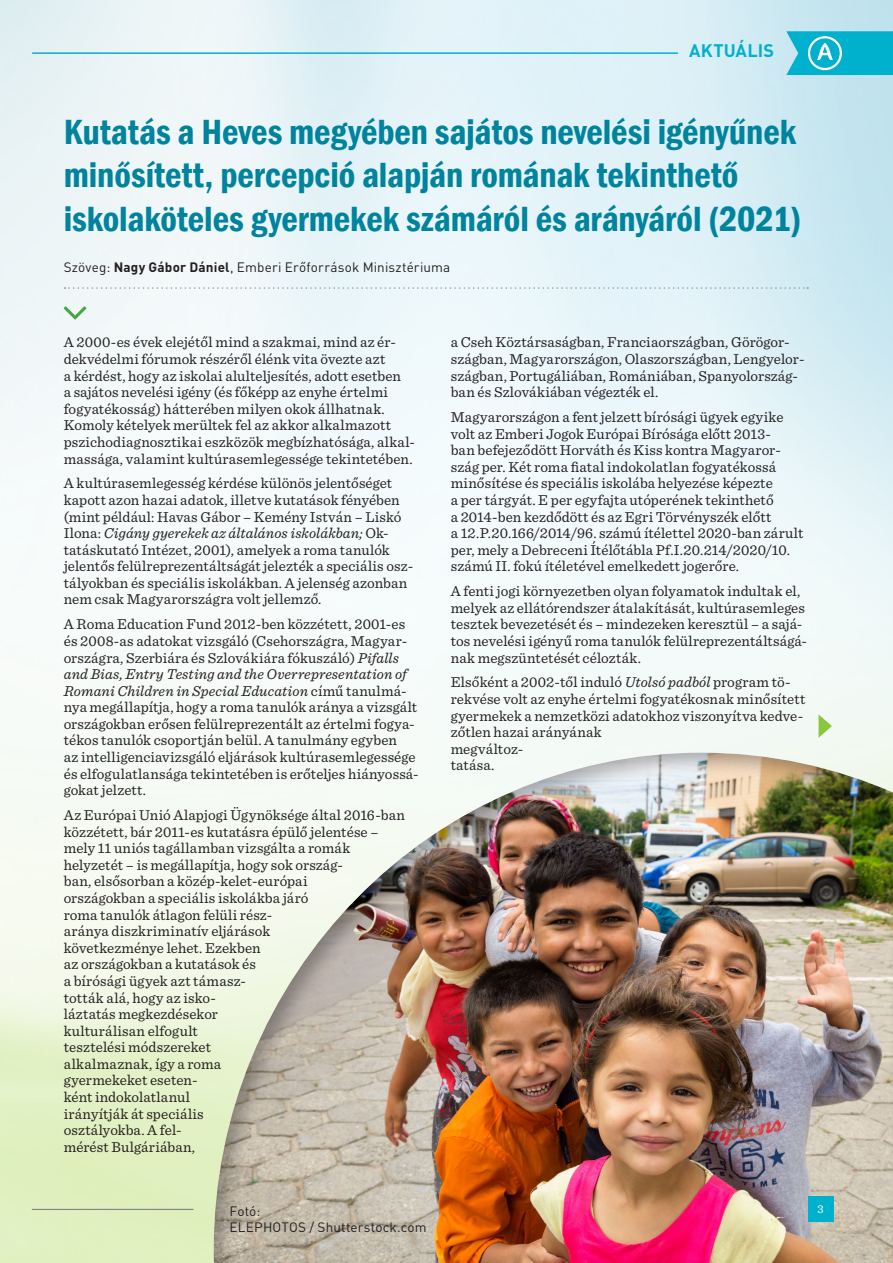
<style>
.page{position:relative;width:893px;height:1263px;background:#fff}
.page>*{position:absolute;margin:0;border:0;box-sizing:border-box;transform-origin:0 0}
.Alcím{font:600 condensed 36px/43.2px "Franklin Gothic";letter-spacing:-.005em;color:#00839d}
.t1{font:700 18px "DIN Pro";letter-spacing:.01em;color:#00b1cd}
.Body_text_fél_sor_fö{font:15px/16.6px "Sentinel";letter-spacing:.005em;color:#231f20}
.Body_text{font:15px/16.6px "Sentinel";letter-spacing:.005em;color:#231f20}
.Szerző{font:13.5px "DIN Pro";letter-spacing:.015em;color:#231f20}
.Képaláírás{font:13.5px/16.2px "DIN Pro";letter-spacing:.015em;color:#231f20}
.t2{font:12px "Sentinel";color:#fff}
.s1{font-weight:700}
.s2{font-style:italic}
</style>
<div class="page">
<img style="left:0;top:0;width:893px;height:1263px">
<div style="left:211px;top:750px;width:682px;height:513px;background:#231f20;opacity:.33"></div>
<div style="left:808px;top:1197px;width:25px;height:25px;background:#00b1cd"></div>
<hr style="left:33px;top:52px;width:644px;height:2px;background:#00b1cd">
<svg style="left:786px;top:31px;width:107px;height:44px;background:#1fbad2"></svg>
<hr style="left:32px;top:1209px;width:161px;height:1px;background:#808285">
<svg style="left:65px;top:287px;width:743px;height:2px"></svg>
<svg style="left:64px;top:306px;width:22px;height:14px"></svg>
<svg style="left:819px;top:714px;width:13px;height:24px"></svg>
<p class="t1" style="left:689px;top:36px;width:86px">AKTUÁLIS</p>
<p class="Alcím" style="left:64px;top:110px;width:739px">Kutatás a Heves megyében sajátos nevelési igényűnek minősített, percepció alapján romának tekinthető iskolaköteles gyermekek számáról és arányáról (2021)</p>
<p class="Szerző" style="left:64px;top:257px;width:388px">Szöveg: <span class="s1">Nagy Gábor Dániel</span>, Emberi Erőforrások Minisztériuma</p>
<p class="Body_text" style="left:64px;top:333px;width:353px">A 2000-es évek elejétől mind a szakmai, mind az ér&shy;dekvédelmi fórumok részéről élénk vita övezte azt<br>a kérdést, hogy az iskolai alulteljesítés, adott esetben<br>a sajátos nevelési igény (és főképp az enyhe értelmi fogyatékosság) hátterében milyen okok állhatnak.<br>Komoly kételyek merültek fel az akkor alkalmazott pszichodiagnosztikai eszközök megbízhatósága, alkal&shy;massága, valamint kultúrasemlegessége tekintetében.</p>
<p class="Body_text_fél_sor_fö" style="left:64px;top:474px;width:351px">A kultúrasemlegesség kérdése különös jelentőséget kapott azon hazai adatok, illetve kutatások fényében (mint például: Havas Gábor – Kemény István – Liskó Ilona: <span class="s2">Cigány gyerekek az általános iskolákban;</span> Ok&shy;tatáskutató Intézet, 2001), amelyek a roma tanulók jelentős felülreprezentáltságát jelezték a speciális osz&shy;tályokban és speciális iskolákban. A jelenség azonban nem csak Magyarországra volt jellemző.</p>
<p class="Body_text_fél_sor_fö" style="left:64px;top:615px;width:356px">A Roma Education Fund 2012-ben közzétett, 2001-es és 2008-as adatokat vizsgáló (Csehországra, Magyar&shy;országra, Szerbiára és Szlovákiára fókuszáló) <span class="s2">Pifalls and Bias, Entry Testing and the Overrepresentation of Romani Children in Special Education</span> című tanulmá&shy;nya megállapítja, hogy a roma tanulók aránya a vizsgált országokban erősen felülreprezentált az értelmi fogya&shy;tékos tanulók csoportján belül. A tanulmány egyben<br>az intelligenciavizsgáló eljárások kultúrasemlegessége és elfogulatlansága tekintetében is erőteljes hiányossá&shy;gokat jelzett.</p>
<p class="Body_text_fél_sor_fö" style="left:64px;top:806px;width:343px">Az Európai Unió Alapjogi Ügynöksége által 2016-ban közzétett, bár 2011-es kutatásra épülő jelentése – mely 11 uniós tagállamban vizsgálta a romák helyzetét – is megállapítja, hogy sok ország-<br>ban, elsősorban a közép-kelet-európai<br>országokban a speciális iskolákba járó<br>roma tanulók átlagon felüli rész-<br>aránya diszkriminatív eljárások<br>következménye lehet. Ezekben<br>az országokban a kutatások és<br>a bírósági ügyek azt támasz-<br>tották alá, hogy az isko-<br>láztatás megkezdésekor<br>kulturálisan elfogult<br>tesztelési módszereket<br>alkalmaznak, így a roma<br>gyermekeket eseten-<br>ként indokolatlanul<br>irányítják át speciális<br>osztályokba. A fel-<br>mérést Bulgáriában,</p>
<p class="Képaláírás" style="left:230px;top:1202px;width:199px">Fotó:<br>ELEPHOTOS / Shutterstock.com</p>
<p class="Body_text_fél_sor_fö" style="left:451px;top:333px;width:355px">a Cseh Köztársaságban, Franciaországban, Görögor&shy;szágban, Magyarországon, Olaszországban, Lengyelor&shy;szágban, Portugáliában, Romániában, Spanyolország&shy;ban és Szlovákiában végezték el.</p>
<p class="Body_text_fél_sor_fö" style="left:451px;top:408px;width:354px">Magyarországon a fent jelzett bírósági ügyek egyike volt az Emberi Jogok Európai Bírósága előtt 2013-<br>ban befejeződött Horváth és Kiss kontra Magyaror&shy;szág per. Két roma fiatal indokolatlan fogyatékossá minősítése és speciális iskolába helyezése képezte<br>a per tárgyát. E per egyfajta utóperének tekinthető<br>a 2014-ben kezdődött és az Egri Törvényszék előtt<br>a 12.P.20.166/2014/96. számú ítélettel 2020-ban zárult per, mely a Debreceni Ítélőtábla Pf.I.20.214/2020/10. számú II. fokú ítéletével emelkedett jogerőre.</p>
<p class="Body_text_fél_sor_fö" style="left:451px;top:582px;width:358px">A fenti jogi környezetben olyan folyamatok indultak el, melyek az ellátórendszer átalakítását, kultúrasemleges tesztek bevezetését és – mindezeken keresztül – a sajá&shy;tos nevelési igényű roma tanulók felülreprezentáltságá&shy;nak megszüntetését célozták.</p>
<p class="Body_text_fél_sor_fö" style="left:451px;top:673px;width:356px">Elsőként a 2002-től induló <span class="s2">Utolsó padból</span> program tö&shy;rekvése volt az enyhe értelmi fogyatékosnak minősített gyermekek a nemzetközi adatokhoz viszonyítva kedve&shy;zőtlen hazai arányának<br>megváltoz-<br>tatása.</p>
<p class="t2" style="left:817px;top:1200px;width:8px">3</p>
</div>
